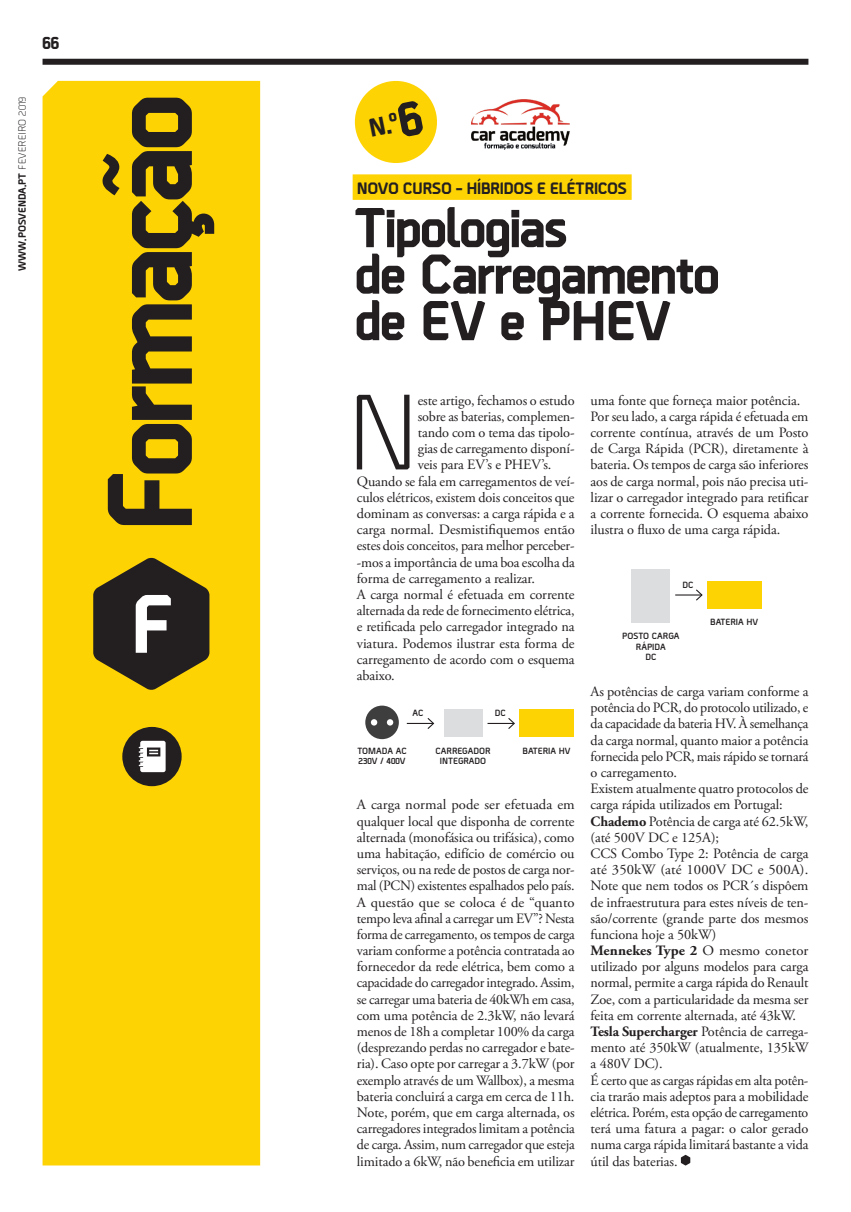
<style>
.page{position:relative;width:851px;height:1212px;background:#fff}
.page>*{position:absolute;margin:0;border:0;box-sizing:border-box;transform-origin:0 0}
._1_titulo_34pt{font:800 120px "Borda";letter-spacing:-.05em;color:#231f20}
.TEXTO1{font:106.8px "Borda";color:#231f20}
._1_titulo_34pt-2{font:800 82.65px "Borda";color:#fff}
._1_titulo_34pt-3{font:800 55.95px/46.5px "Borda";letter-spacing:-.04em;color:#231f20}
.t1{font:800 18px "Borda";color:#231f20}
._1_titulo_34pt-4{font:800 16.5px "Borda";letter-spacing:-.025em;color:#231f20}
.TEXTO1-2{font:14.25px/16.2px "Adobe Garamond Pro";letter-spacing:-.01em;color:#231f20;text-align:justify}
.t2{font:800 10.5px "Borda";color:#231f20}
.t3{font:700 9px "Borda";color:#231f20}
.s1{font-weight:400}
.s2{font-weight:700}
</style>
<div class="page">
<div style="left:43px;top:81px;width:217px;height:1084px;background:#fed304"></div>
<div style="left:43px;top:59px;width:765px;height:6px;background:#231f20"></div>
<svg style="left:680px;top:1155px;width:10px;height:10px"></svg>
<div style="left:122px;top:727px;width:60px;height:59px;background:#231f20;border-radius:50%"></div>
<svg style="left:93px;top:557px;width:116px;height:133px;background:#574a19"></svg>
<svg style="left:138px;top:741px;width:28px;height:31px"></svg>
<img style="left:471px;top:100px;width:99px;height:50px">
<div style="left:352px;top:174px;width:279px;height:26px;background:#fed304"></div>
<div style="left:365px;top:706px;width:34px;height:33px;background:#3e3e3f;border-radius:50%"></div>
<svg style="left:371px;top:719px;width:6px;height:6px"></svg>
<svg style="left:387px;top:719px;width:6px;height:6px"></svg>
<div style="left:443px;top:710px;width:39px;height:27px;background:#dcdddf"></div>
<div style="left:519px;top:710px;width:55px;height:27px;background:#fed304"></div>
<svg style="left:407px;top:718px;width:28px;height:11px"></svg>
<svg style="left:487px;top:718px;width:28px;height:11px"></svg>
<div style="left:631px;top:569px;width:39px;height:53px;background:#dcdddf"></div>
<div style="left:707px;top:581px;width:54px;height:27px;background:#fed304"></div>
<svg style="left:675px;top:589px;width:28px;height:12px"></svg>
<svg style="left:354px;top:81px;width:83px;height:82px"></svg>
<p class="t1" style="left:43px;top:29px;width:18px">66</p>
<p class="t2" style="left:15px;top:271px;width:175px;rotate:-90deg">WWW.POSVENDA.PT <span class="s1">FEVEREIRO 2019</span></p>
<p class="_1_titulo_34pt" style="left:61px;top:534px;width:442px;rotate:-90deg">Formação</p>
<p class="_1_titulo_34pt-2" style="left:130px;top:563px;width:45px">F</p>
<p class="_1_titulo_34pt-4" style="left:357px;top:176px;width:271px">NOVO CURSO - HÍBRIDOS E ELÉTRICOS</p>
<p class="_1_titulo_34pt-3" style="left:354px;top:199px;width:215px">Tipologias</p>
<p class="_1_titulo_34pt-3" style="left:354px;top:246px;width:367px">de Carregamento de EV e PHEV</p>
<p class="TEXTO1" style="left:347px;top:361px;width:73px">N</p>
<p class="TEXTO1-2" style="left:418px;top:393px;width:158px">este artigo, fechamos o estudo sobre as baterias, complemen&shy;tando com o tema das tipolo&shy;gias de carregamento disponí&shy;veis para EV’s e PHEV’s.</p>
<p class="TEXTO1-2" style="left:357px;top:473px;width:219px">Quando se fala em carregamentos de veí&shy;culos elétricos, existem dois conceitos que dominam as conversas: a carga rápida e a carga normal. Desmistifiquemos então estes dois conceitos, para melhor perceber--mos a importância de uma boa escolha da forma de carregamento a realizar.</p>
<p class="TEXTO1-2" style="left:357px;top:587px;width:219px">A carga normal é efetuada em corrente alternada da rede de fornecimento elétrica, e retificada pelo carregador integrado na viatura. Podemos ilustrar esta forma de carregamento de acordo com o esquema abaixo.</p>
<p class="t3" style="left:412px;top:706px;width:12px">AC</p>
<p class="t3" style="left:494px;top:706px;width:12px">DC</p>
<p class="t3" style="left:435px;top:744px;width:56px">CARREGADOR</p>
<p class="t3" style="left:440px;top:754px;width:48px">INTEGRADO</p>
<p class="t3" style="left:357px;top:744px;width:51px">TOMADA AC</p>
<p class="t3" style="left:358px;top:754px;width:49px">230V / 400V</p>
<p class="t3" style="left:522px;top:744px;width:50px">BATERIA HV</p>
<p class="TEXTO1-2" style="left:357px;top:797px;width:219px">A carga normal pode ser efetuada em qualquer local que disponha de corrente alternada (monofásica ou trifásica), como uma habitação, edifício de comércio ou serviços, ou na rede de postos de carga nor&shy;mal (PCN) existentes espalhados pelo país.</p>
<p class="TEXTO1-2" style="left:357px;top:894px;width:219px">A questão que se coloca é de “quanto tempo leva afinal a carregar um EV”? Nesta forma de carregamento, os tempos de carga variam conforme a potência contratada ao fornecedor da rede elétrica, bem como a capacidade do carregador integrado. Assim, se carregar uma bateria de 40kWh em casa, com uma potência de 2.3kW, não levará menos de 18h a completar 100% da carga (desprezando perdas no carregador e bate&shy;ria). Caso opte por carregar a 3.7kW (por exemplo através de um Wallbox), a mesma bateria concluirá a carga em cerca de 11h.</p>
<p class="TEXTO1-2" style="left:357px;top:1105px;width:219px">Note, porém, que em carga alternada, os carregadores integrados limitam a potência de carga. Assim, num carregador que esteja limitado a 6kW, não beneficia em utilizar</p>
<p class="TEXTO1-2" style="left:590px;top:393px;width:211px">uma fonte que forneça maior potência.</p>
<p class="TEXTO1-2" style="left:590px;top:409px;width:219px">Por seu lado, a carga rápida é efetuada em corrente contínua, através de um Posto de Carga Rápida (PCR), diretamente à bateria. Os tempos de carga são inferiores aos de carga normal, pois não precisa uti&shy;lizar o carregador integrado para retificar a corrente fornecida. O esquema abaixo ilustra o fluxo de uma carga rápida.</p>
<p class="t3" style="left:682px;top:578px;width:12px">DC</p>
<p class="t3" style="left:622px;top:630px;width:59px">POSTO CARGA</p>
<p class="t3" style="left:635px;top:640px;width:32px">RÁPIDA</p>
<p class="t3" style="left:645px;top:651px;width:12px">DC</p>
<p class="t3" style="left:710px;top:616px;width:50px">BATERIA HV</p>
<p class="TEXTO1-2" style="left:590px;top:684px;width:219px">As potências de carga variam conforme a potência do PCR, do protocolo utilizado, e da capacidade da bateria HV. À semelhança da carga normal, quanto maior a potência fornecida pelo PCR, mais rápido se tornará o carregamento.</p>
<p class="TEXTO1-2" style="left:590px;top:781px;width:219px">Existem atualmente quatro protocolos de carga rápida utilizados em Portugal:</p>
<p class="TEXTO1-2" style="left:590px;top:813px;width:219px"><span class="s2">Chademo</span> Potência de carga até 62.5kW, (até 500V DC e 125A);</p>
<p class="TEXTO1-2" style="left:590px;top:846px;width:219px">CCS Combo Type 2: Potência de carga até 350kW (até 1000V DC e 500A).<br>Note que nem todos os PCR´s dispôem de infraestrutura para estes níveis de ten&shy;são/corrente (grande parte dos mesmos funciona hoje a 50kW)</p>
<p class="TEXTO1-2" style="left:590px;top:943px;width:219px"><span class="s2">Mennekes Type 2</span> O mesmo conetor utilizado por alguns modelos para carga normal, permite a carga rápida do Renault Zoe, com a particularidade da mesma ser feita em corrente alternada, até 43kW.</p>
<p class="TEXTO1-2" style="left:590px;top:1024px;width:219px"><span class="s2">Tesla Supercharger</span> Potência de carrega&shy;mento até 350kW (atualmente, 135kW a 480V DC).</p>
<p class="TEXTO1-2" style="left:590px;top:1072px;width:219px">É certo que as cargas rápidas em alta potên&shy;cia trarão mais adeptos para a mobilidade elétrica. Porém, esta opção de carregamento terá uma fatura a pagar: o calor gerado numa carga rápida limitará bastante a vida útil das baterias.</p>
</div>
